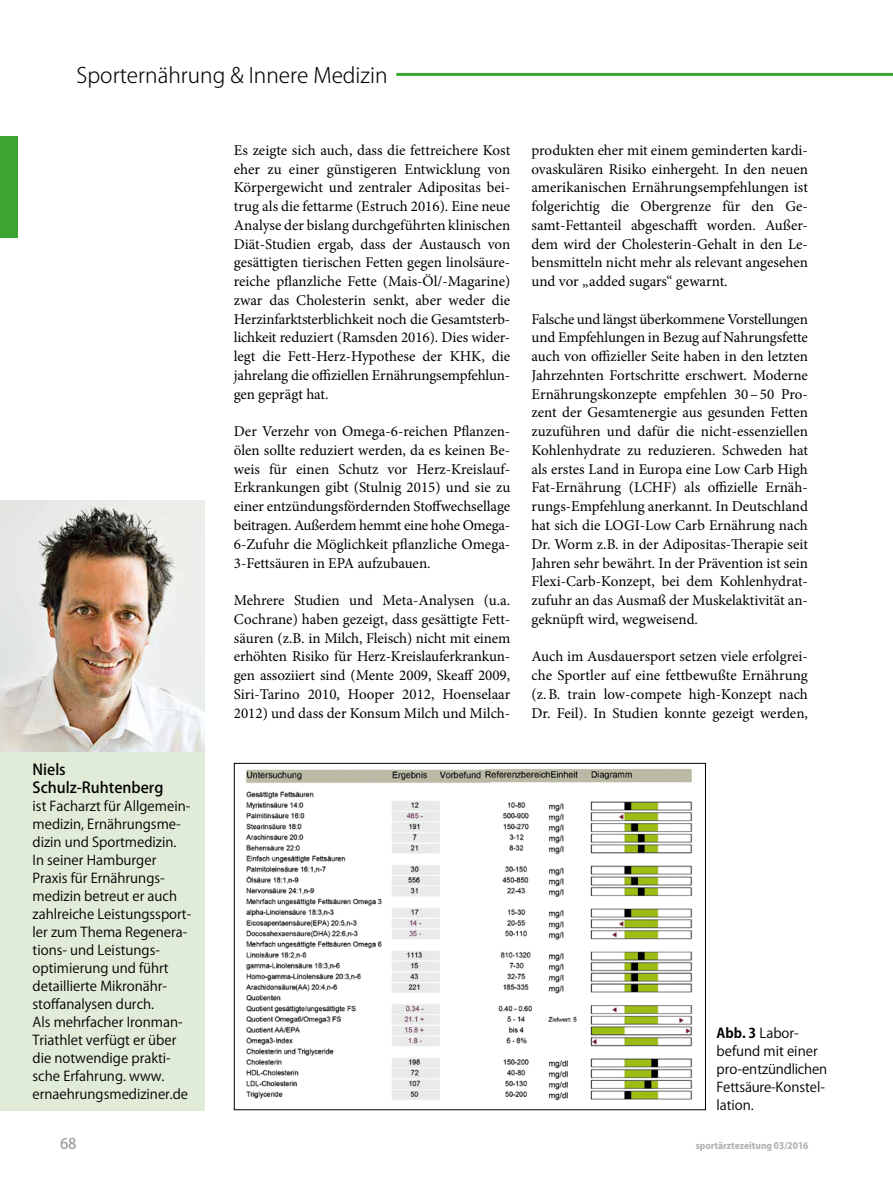
<style>
.page{position:relative;width:893px;height:1191px;background:#fff}
.page>*{position:absolute;margin:0;border:0;box-sizing:border-box;transform-origin:0 0}
.t1{font:300 21px "Koz Go Pro";color:#000}
.t2{font:15px/18.8px "Minion Pro";letter-spacing:-.005em;color:#000;text-align:justify}
.t3{font:500 15px/18px "Koz Go Pro";color:#000}
.t4{font:500 14.7px "Koz Go Pro";color:#9c9d9d}
.t5{font:13.5px/18px "Koz Go Pro";color:#000}
.t6{font:800 9px "Koz Go Pro";color:#b1b2b3}
.s1{font-weight:700}
</style>
<div class="page">
<div style="left:0;top:136px;width:18px;height:102px;background:#3da434"></div>
<div style="left:0;top:745px;width:204px;height:365px;background:#e1ecd8"></div>
<img style="left:0;top:500px;width:204px;height:251px">
<img style="left:245px;top:769px;width:448px;height:332px">
<hr style="left:396px;top:73px;width:497px;height:3px;background:#3da434">
<h1 class="t1" style="left:77px;top:61px;width:312px">Sporternährung &amp; Innere Medizin</h1>
<p class="t3" style="left:33px;top:761px;width:132px">Niels<br>Schulz-Ruhtenberg</p>
<p class="t5" style="left:33px;top:797px;width:160px">ist Facharzt für Allgemein&shy;medizin, Ernährungsme&shy;dizin und Sportmedizin.<br>In seiner Hamburger<br>Praxis für Ernährungs&shy;medizin betreut er auch zahlreiche Leistungssport&shy;ler zum Thema Regenera&shy;tions- und Leistungs&shy;optimierung und führt detaillierte Mikronähr&shy;stoffanalysen durch.<br>Als mehrfacher Ironman-<br>Triathlet verfügt er über die notwendige prakti&shy;sche Erfahrung. www. ernaehrungsmediziner.de</p>
<p class="t2" style="left:234px;top:141px;width:278px">Es zeigte sich auch, dass die fettreichere Kost eher zu einer günstigeren Entwicklung von Körpergewicht und zentraler Adipositas bei&shy;trug als die fettarme (Estruch 2016). Eine neue Analyse der bislang durchgeführten klinischen Diät-Studien ergab, dass der Austausch von gesättigten tierischen Fetten gegen linolsäure&shy;reiche pflanzliche Fette (Mais-Öl/-Magarine) zwar das Cholesterin senkt, aber weder die Herzinfarktsterblichkeit noch die Gesamtsterb&shy;lichkeit reduziert (Ramsden 2016). Dies wider&shy;legt die Fett-Herz-Hypothese der KHK, die jahrelang die offiziellen Ernährungsempfehlun&shy;gen geprägt hat.</p>
<p class="t2" style="left:234px;top:422px;width:278px">Der Verzehr von Omega-6-reichen Pflanzen&shy;ölen sollte reduziert werden, da es keinen Be&shy;weis für einen Schutz vor Herz-Kreislauf-Erkrankungen gibt (Stulnig 2015) und sie zu einer entzündungsfördernden Stoffwechsellage beitragen. Außerdem hemmt eine hohe Omega-6-Zufuhr die Möglichkeit pflanzliche Omega-3-Fettsäuren in EPA aufzubauen.</p>
<p class="t2" style="left:234px;top:591px;width:278px">Mehrere Studien und Meta-Analysen (u.a.<br>Cochrane) haben gezeigt, dass gesättigte Fett&shy;säuren (z.B. in Milch, Fleisch) nicht mit einem erhöhten Risiko für Herz-Kreislauferkrankun&shy;gen assoziiert sind (Mente 2009, Skeaff 2009, Siri-Tarino 2010, Hooper 2012, Hoenselaar 2012) und dass der Konsum Milch und Milch-</p>
<p class="t2" style="left:531px;top:141px;width:278px">produkten eher mit einem geminderten kardi&shy;ovaskulären Risiko einhergeht. In den neuen amerikanischen Ernährungsempfehlungen ist folgerichtig die Obergrenze für den Ge&shy;samt-Fettanteil abgeschafft worden. Außer&shy;dem wird der Cholesterin-Gehalt in den Le&shy;bensmitteln nicht mehr als relevant angesehen und vor „added sugars“ gewarnt.</p>
<p class="t2" style="left:531px;top:309px;width:278px">Falsche und längst überkommene Vorstellungen und Empfehlungen in Bezug auf Nahrungsfette auch von offizieller Seite haben in den letzten Jahrzehnten Fortschritte erschwert. Moderne Ernährungskonzepte empfehlen 30–50 Pro&shy;zent der Gesamtenergie aus gesunden Fetten zuzuführen und dafür die nicht-essenziellen Kohlenhydrate zu reduzieren. Schweden hat als erstes Land in Europa eine Low Carb High Fat-Ernährung (LCHF) als offizielle Ernäh&shy;rungs-Empfehlung anerkannt. In Deutschland hat sich die LOGI-Low Carb Ernährung nach Dr. Worm z.B. in der Adipositas-Therapie seit Jahren sehr bewährt. In der Prävention ist sein Flexi-Carb-Konzept, bei dem Kohlenhydrat&shy;zufuhr an das Ausmaß der Muskelaktivität an&shy;geknüpft wird, wegweisend.</p>
<p class="t2" style="left:531px;top:647px;width:278px">Auch im Ausdauersport setzen viele erfolgrei&shy;che Sportler auf eine fettbewußte Ernährung (z.B. train low-compete high-Konzept nach Dr. Feil). In Studien konnte gezeigt werden,</p>
<p class="t5" style="left:716px;top:1024px;width:112px"><span class="s1">Abb. 3</span> Labor&shy;befund mit einer pro-entzündlichen<br>Fettsäure-Konstel&shy;lation.</p>
<p class="t4" style="left:60px;top:1134px;width:18px">68</p>
<p class="t6" style="left:696px;top:1139px;width:114px">sportärztezeitung 03/2016</p>
</div>
